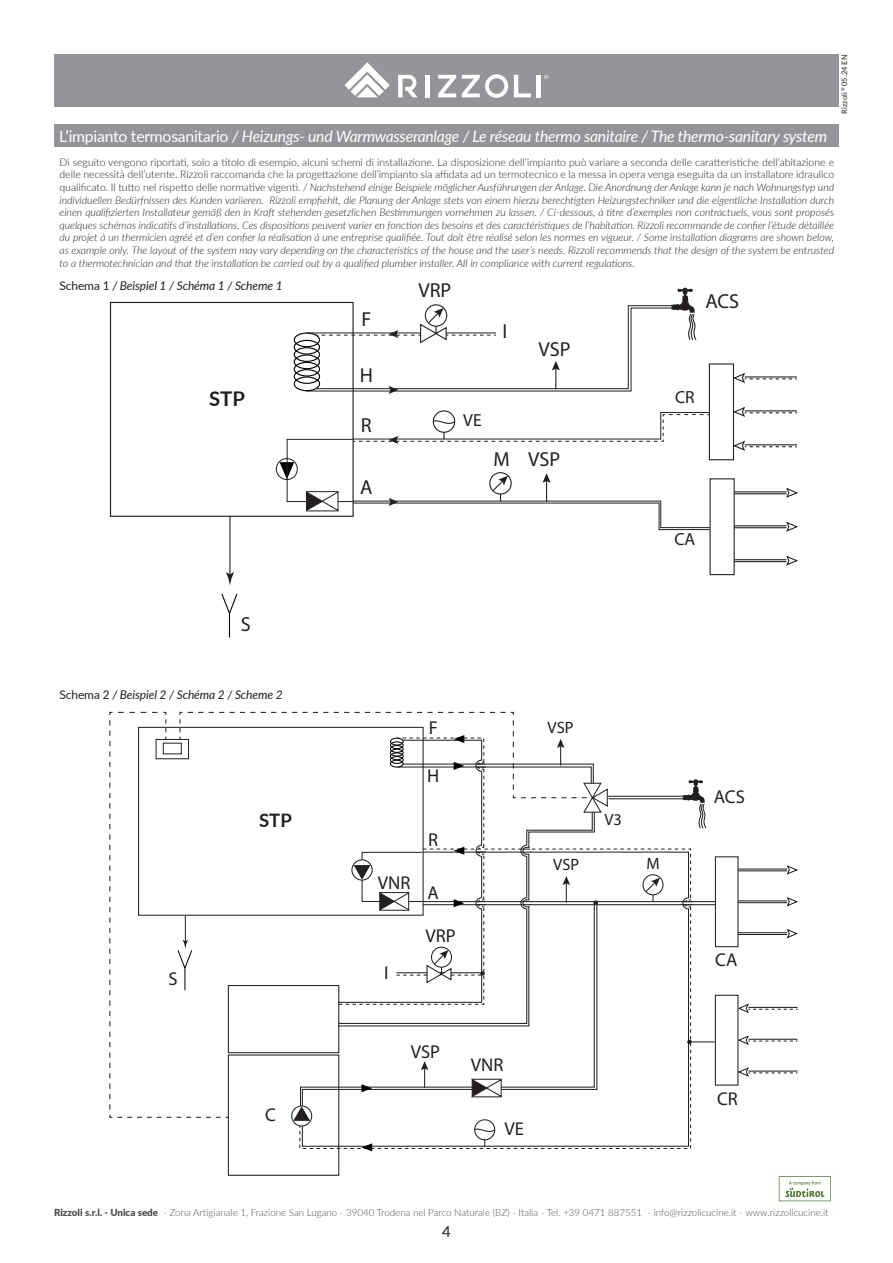
<style>
.page{position:relative;width:893px;height:1263px;background:#fff}
.page>*{position:absolute;margin:0;border:0;box-sizing:border-box;transform-origin:0 0}
.t1{font:20.25px "Frutiger";color:#231f20}
.t2{font:700 20.25px "Lato";color:#231f20}
.t3{font:18.6px "Frutiger";color:#231f20}
.t4{font:700 18.6px "Lato";color:#231f20}
.t5{font:17.55px "Frutiger";color:#231f20}
.t6{font:16.5px "Frutiger";color:#231f20}
.t7{font:italic 15.75px "Lato";letter-spacing:-.015em;color:#fff}
.t8{font:15px "Lato";color:#231f20}
.t9{font:italic 12px "Lato";letter-spacing:-.01em;color:#231f20}
.t10{font:italic 300 10.5px/12.6px "Lato";color:#231f20;text-align:justify}
.t11{font:300 9.75px "Lato";color:#505052}
.t12{font:7.5px "Lato";color:#231f20}
.s1{font-style:normal}
.s2{font-weight:900}
</style>
<div class="page">
<div style="left:54px;top:54px;width:785px;height:52px;background:#939598"></div>
<svg style="left:778px;top:1176px;width:53px;height:26px"></svg>
<svg style="left:779px;top:1176px;width:52px;height:25px"></svg>
<div style="left:425px;top:75px;width:5px;height:22px;background:#fff"></div>
<svg style="left:514px;top:75px;width:17px;height:22px"></svg>
<hr style="left:537px;top:75px;width:4px;height:22px;background:#fff">
<svg style="left:398px;top:75px;width:19px;height:22px"></svg>
<svg style="left:438px;top:75px;width:18px;height:22px"></svg>
<svg style="left:462px;top:74px;width:46px;height:24px"></svg>
<svg style="left:344px;top:62px;width:46px;height:35px"></svg>
<svg style="left:544px;top:75px;width:4px;height:4px"></svg>
<div style="left:54px;top:124px;width:785px;height:23px;background:#939598"></div>
<div style="left:110px;top:302px;width:244px;height:215px;border:1px solid #231f20"></div>
<hr style="left:229px;top:516px;width:1px;height:60px;background:#231f20">
<svg style="left:226px;top:572px;width:8px;height:13px"></svg>
<svg style="left:221px;top:594px;width:16px;height:43px"></svg>
<div style="left:433px;top:410px;width:22px;height:23px;border:1px solid #231f20;border-radius:50%"></div>
<svg style="left:785px;top:555px;width:13px;height:11px"></svg>
<hr style="left:734px;top:559px;width:52px;height:1px;background:#231f20">
<hr style="left:734px;top:561px;width:52px;height:1px;background:#231f20">
<svg style="left:785px;top:521px;width:13px;height:11px"></svg>
<hr style="left:734px;top:525px;width:52px;height:1px;background:#231f20">
<hr style="left:734px;top:527px;width:52px;height:1px;background:#231f20">
<svg style="left:785px;top:487px;width:13px;height:11px"></svg>
<hr style="left:734px;top:491px;width:52px;height:1px;background:#231f20">
<hr style="left:734px;top:493px;width:52px;height:1px;background:#231f20">
<div style="left:709px;top:478px;width:26px;height:97px;border:1px solid #231f20"></div>
<svg style="left:734px;top:373px;width:63px;height:10px"></svg>
<hr style="left:745px;top:376px;width:52px;height:1px;background:#231f20">
<svg style="left:734px;top:407px;width:63px;height:10px"></svg>
<hr style="left:745px;top:410px;width:52px;height:1px;background:#231f20">
<svg style="left:734px;top:440px;width:63px;height:11px"></svg>
<hr style="left:745px;top:444px;width:52px;height:1px;background:#231f20">
<div style="left:709px;top:363px;width:25px;height:97px;border:1px solid #231f20"></div>
<div style="left:294px;top:332px;width:26px;height:15px;border:1px solid #000;border-radius:50%"></div>
<div style="left:294px;top:340px;width:26px;height:15px;border:1px solid #000;border-radius:50%"></div>
<div style="left:294px;top:347px;width:26px;height:15px;border:1px solid #000;border-radius:50%"></div>
<div style="left:294px;top:354px;width:26px;height:15px;border:1px solid #000;border-radius:50%"></div>
<div style="left:294px;top:362px;width:26px;height:15px;border:1px solid #000;border-radius:50%"></div>
<div style="left:294px;top:369px;width:26px;height:15px;border:1px solid #000;border-radius:50%"></div>
<div style="left:294px;top:376px;width:26px;height:15px;border:1px solid #000;border-radius:50%"></div>
<div style="left:276px;top:458px;width:22px;height:22px;border:1px solid #231f20;border-radius:50%"></div>
<svg style="left:305px;top:288px;width:391px;height:106px"></svg>
<svg style="left:280px;top:412px;width:430px;height:118px"></svg>
<div style="left:228px;top:1054px;width:111px;height:122px;border:1px solid #231f20"></div>
<svg style="left:786px;top:929px;width:12px;height:10px"></svg>
<hr style="left:738px;top:932px;width:49px;height:1px;background:#231f20">
<hr style="left:738px;top:934px;width:49px;height:1px;background:#231f20">
<svg style="left:786px;top:897px;width:12px;height:10px"></svg>
<hr style="left:738px;top:900px;width:49px;height:1px;background:#231f20">
<hr style="left:738px;top:902px;width:49px;height:1px;background:#231f20">
<svg style="left:786px;top:865px;width:12px;height:10px"></svg>
<hr style="left:738px;top:868px;width:49px;height:1px;background:#231f20">
<hr style="left:738px;top:870px;width:49px;height:1px;background:#231f20">
<div style="left:715px;top:856px;width:23px;height:91px;border:1px solid #231f20"></div>
<svg style="left:738px;top:1003px;width:59px;height:11px"></svg>
<hr style="left:748px;top:1007px;width:49px;height:1px;background:#231f20">
<svg style="left:738px;top:1035px;width:59px;height:11px"></svg>
<hr style="left:748px;top:1039px;width:49px;height:1px;background:#231f20">
<svg style="left:738px;top:1067px;width:59px;height:11px"></svg>
<hr style="left:748px;top:1070px;width:49px;height:1px;background:#231f20">
<div style="left:715px;top:995px;width:23px;height:90px;border:1px solid #231f20"></div>
<svg style="left:109px;top:711px;width:606px;height:440px"></svg>
<hr style="left:472px;top:1096px;width:30px;height:1px;background:#231f20">
<hr style="left:472px;top:1079px;width:30px;height:1px;background:#231f20">
<div style="left:390px;top:738px;width:14px;height:7px;border:1px solid #000;border-radius:50%"></div>
<div style="left:390px;top:741px;width:14px;height:8px;border:1px solid #000;border-radius:50%"></div>
<div style="left:390px;top:745px;width:14px;height:8px;border:1px solid #000;border-radius:50%"></div>
<div style="left:390px;top:749px;width:14px;height:7px;border:1px solid #000;border-radius:50%"></div>
<div style="left:390px;top:752px;width:14px;height:8px;border:1px solid #000;border-radius:50%"></div>
<div style="left:390px;top:756px;width:14px;height:8px;border:1px solid #000;border-radius:50%"></div>
<div style="left:390px;top:760px;width:14px;height:8px;border:1px solid #000;border-radius:50%"></div>
<p class="t12" style="left:839px;top:114px;width:60px;rotate:-90deg">Rizzoli <sup>®</sup> 05.24 EN</p>
<p class="t7" style="left:59px;top:125px;width:769px"><span class="s1">L’impianto termosanitario</span> / Heizungs- und Warmwasseranlage / Le réseau thermo sanitaire / The thermo-sanitary system</p>
<p class="t10" style="left:60px;top:155px;width:776px"><span class="s1">Di seguito vengono riportati, solo a titolo di esempio, alcuni schemi di installazione. La disposizione dell’impianto può variare a seconda delle caratteristiche dell’abitazione e delle necessità dell’utente. Rizzoli raccomanda che la progettazione dell’impianto sia affidata ad un termotecnico e la messa in opera venga eseguita da un installatore idraulico qualificato. Il tutto nel rispetto delle normative vigenti.</span> / Nachstehend einige Beispiele möglicher Ausführungen der Anlage. Die Anordnung der Anlage kann je nach Wohnungstyp und individuellen Bedürfnissen des Kunden variieren. Rizzoli empfiehlt, die Planung der Anlage stets von einem hierzu berechtigten Heizungstechniker und die eigentliche Installation durch einen qualifizierten Installateur gemäß den in Kraft stehenden gesetzlichen Bestimmungen vornehmen zu lassen. / Ci-dessous, à titre d’exemples non contractuels, vous sont proposés quelques schémas indicatifs d’installations. Ces dispositions peuvent varier en fonction des besoins et des caractéristiques de l’habitation. Rizzoli recommande de confier l’étude détaillée du projet à un thermicien agréé et d’en confier la réalisation à une entreprise qualifiée. Tout doit être réalisé selon les normes en vigueur. / Some installation diagrams are shown below, as example only. The layout of the system may vary depending on the characteristics of the house and the user’s needs. Rizzoli recommends that the design of the system be entrusted to a thermotechnician and that the installation be carried out by a qualified plumber installer. All in compliance with current regulations.</p>
<p class="t9" style="left:60px;top:277px;width:225px"><span class="s1">Schema 1</span> / Beispiel 1 / Schéma 1 / Scheme 1</p>
<p class="t2" style="left:209px;top:383px;width:37px">STP</p>
<p class="t1" style="left:361px;top:307px;width:11px">F</p>
<p class="t1" style="left:360px;top:362px;width:15px">H</p>
<p class="t1" style="left:361px;top:413px;width:12px">R</p>
<p class="t1" style="left:360px;top:475px;width:14px">A</p>
<p class="t1" style="left:418px;top:278px;width:34px">VRP</p>
<p class="t1" style="left:502px;top:319px;width:6px">I</p>
<p class="t1" style="left:539px;top:337px;width:34px">VSP</p>
<p class="t5" style="left:463px;top:409px;width:20px">VE</p>
<p class="t1" style="left:493px;top:447px;width:68px">M VSP</p>
<p class="t1" style="left:705px;top:289px;width:35px">ACS</p>
<p class="t5" style="left:675px;top:387px;width:21px">CR</p>
<p class="t5" style="left:674px;top:528px;width:22px">CA</p>
<p class="t1" style="left:241px;top:612px;width:11px">S</p>
<p class="t9" style="left:60px;top:686px;width:225px"><span class="s1">Schema 2</span> / Beispiel 2 / Schéma 2 / Scheme 2</p>
<p class="t3" style="left:429px;top:716px;width:11px">F</p>
<p class="t3" style="left:427px;top:764px;width:14px">H</p>
<p class="t6" style="left:548px;top:717px;width:28px">VSP</p>
<p class="t4" style="left:259px;top:806px;width:34px">STP</p>
<p class="t6" style="left:604px;top:809px;width:19px">V3</p>
<p class="t3" style="left:169px;top:967px;width:11px">S</p>
<p class="t3" style="left:265px;top:1103px;width:12px">C</p>
<p class="t3" style="left:378px;top:871px;width:34px">VNR</p>
<p class="t3" style="left:384px;top:961px;width:6px">I</p>
<p class="t3" style="left:428px;top:828px;width:11px">R</p>
<p class="t3" style="left:428px;top:881px;width:13px">A</p>
<p class="t3" style="left:425px;top:924px;width:32px">VRP</p>
<p class="t3" style="left:411px;top:1040px;width:31px">VSP</p>
<p class="t3" style="left:471px;top:1053px;width:34px">VNR</p>
<p class="t3" style="left:505px;top:1117px;width:21px">VE</p>
<p class="t6" style="left:553px;top:854px;width:28px">VSP</p>
<p class="t6" style="left:646px;top:853px;width:15px">M</p>
<p class="t3" style="left:714px;top:785px;width:32px">ACS</p>
<p class="t3" style="left:715px;top:948px;width:24px">CA</p>
<p class="t3" style="left:717px;top:1087px;width:22px">CR</p>
<p class="t11" style="left:54px;top:1206px;width:776px"><span class="s2">Rizzoli s.r.l. - Unica sede</span> - Zona Artigianale 1, Frazione San Lugano - 39040 Trodena nel Parco Naturale (BZ) - Italia - Tel. +39 0471 887551 - info@rizzolicucine.it - www.rizzolicucine.it</p>
<h3 class="t8" style="left:442px;top:1221px;width:10px">4</h3>
</div>
